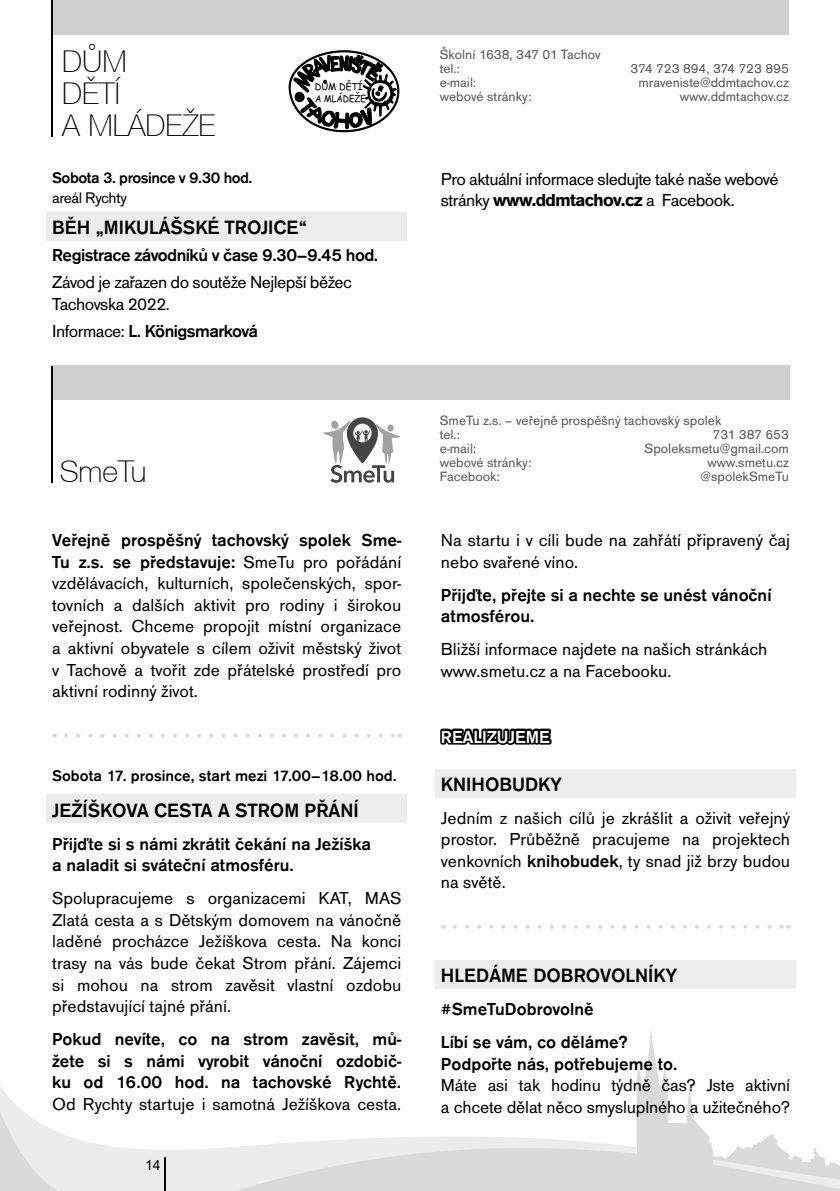
<style>
.page{position:relative;width:840px;height:1191px;background:#fff}
.page>*{position:absolute;margin:0;border:0;box-sizing:border-box;transform-origin:0 0}
.t1{font:100 30px/32px "Helvetica Neue CE";color:#000}
.t2{font:500 20px "Accius TOT";color:#000}
.t3{font:18px/21.6px "Accius TOT";color:#000;text-align:justify}
.t4{font:500 18px/21.6px "Accius TOT";color:#000}
.t5{font:18px/21.6px "Accius TOT";letter-spacing:-.03em;color:#000}
.t6{font:500 18px "Accius TOT";letter-spacing:-.03em;color:#000}
.t7{font:500 18px "Accius TOT";color:#fff}
.t8{font:500 16px "Accius TOT";color:#000}
.t9{font:500 16px "Accius TOT";letter-spacing:-.03em;color:#000}
.t10{font:16px "Accius TOT";letter-spacing:-.03em;color:#000}
.t11{font:14px/14px "Accius TOT";color:#575756}
.t12{font:14px "Arial";color:#000}
.t13{font:9.4px "Comic Sans MS";color:#000;scale:.92 1}
.t14{font:9.4px "Comic Sans MS";color:#000}
.s1{font-weight:400}
.s2{font-weight:500}
.s3{font-weight:700}
</style>
<div class="page">
<svg style="left:636px;top:1069px;width:189px;height:122px"></svg>
<svg style="left:0;top:1086px;width:636px;height:105px"></svg>
<svg style="left:712px;top:1159px;width:127px;height:32px;background:#dedede"></svg>
<hr style="left:165px;top:1156px;width:1px;height:35px;background:#000">
<div style="left:51px;top:365px;width:738px;height:35px;background:#d0d0d0"></div>
<hr style="left:51px;top:365px;width:1px;height:117px;background:#000">
<svg style="left:66px;top:733px;width:327px;height:4px"></svg>
<div style="left:46px;top:794px;width:360px;height:29px;background:#ededed"></div>
<div style="left:435px;top:768px;width:360px;height:29px;background:#ededed"></div>
<svg style="left:454px;top:925px;width:327px;height:3px"></svg>
<div style="left:435px;top:960px;width:360px;height:28px;background:#ededed"></div>
<svg style="left:440px;top:728px;width:112px;height:17px;background:#1d1d1d"></svg>
<svg style="left:323px;top:417px;width:77px;height:66px"></svg>
<div style="left:51px;top:0;width:737px;height:34px;background:#d0d0d0"></div>
<hr style="left:51px;top:0;width:1px;height:136px;background:#000">
<svg style="left:288px;top:50px;width:111px;height:82px"></svg>
<div style="left:46px;top:212px;width:360px;height:28px;background:#ededed"></div>
<h1 class="t1" style="left:62px;top:46px;width:154px">DŮM<br>DĚTÍ<br>A MLÁDEŽE</h1>
<p class="t14" style="left:314px;top:79px;width:50px">DUM DETÍ</p>
<p class="t13" style="left:315px;top:91px;width:57px">A MLÁDEZE</p>
<p class="t9" style="left:52px;top:169px;width:202px">Sobota 3. prosince v 9.30 hod.</p>
<p class="t10" style="left:52px;top:188px;width:76px">areál Rychty</p>
<p class="t2" style="left:52px;top:216px;width:256px">BĚH „MIKULÁŠSKÉ TROJICE“</p>
<p class="t6" style="left:52px;top:245px;width:327px">Registrace závodníků v čase 9.30–9.45 hod.</p>
<p class="t5" style="left:52px;top:272px;width:301px">Závod je zařazen do soutěže Nejlepší běžec<br>Tachovska 2022.</p>
<p class="t6" style="left:52px;top:321px;width:207px"><span class="s1">Informace:</span> L. Königsmarková</p>
<h1 class="t1" style="left:60px;top:456px;width:88px">SmeTu</h1>
<p class="t3" style="left:52px;top:529px;width:350px"><span class="s2">Veřejně prospěšný tachovský spolek Sme-Tu z.s. se představuje:</span> SmeTu pro pořádání vzdělávacích, kulturních, společenských, spor&shy;tovních a dalších aktivit pro rodiny i širokou veřejnost. Chceme propojit místní organizace a aktivní obyvatele s cílem oživit městský život v Tachově a tvořit zde přátelské prostředí pro aktivní rodinný život.</p>
<p class="t8" style="left:52px;top:767px;width:346px">Sobota 17. prosince, start mezi 17.00–18.00 hod.</p>
<p class="t2" style="left:52px;top:799px;width:308px">JEŽÍŠKOVA CESTA A STROM PŘÁNÍ</p>
<p class="t4" style="left:52px;top:833px;width:320px">Přijďte si s námi zkrátit čekání na Ježíška a naladit si sváteční atmosféru.</p>
<p class="t3" style="left:52px;top:887px;width:350px">Spolupracujeme s organizacemi KAT, MAS Zlatá cesta a s Dětským domovem na vánočně laděné procházce Ježíškova cesta. Na konci trasy na vás bude čekat Strom přání. Zájemci si mohou na strom zavěsit vlastní ozdobu představující tajné přání.</p>
<p class="t4" style="left:52px;top:1028px;width:350px;text-align:justify">Pokud nevíte, co na strom zavěsit, mů&shy;žete si s námi vyrobit vánoční ozdobič&shy;ku od 16.00 hod. na tachovské Rychtě.</p>
<p class="t3" style="left:52px;top:1093px;width:350px">Od Rychty startuje i samotná Ježíškova cesta.</p>
<p class="t12" style="left:145px;top:1155px;width:17px">14</p>
<p class="t11" style="left:439px;top:48px;width:162px">Školní 1638, 347 01 Tachov tel.:</p>
<p class="t11" style="left:630px;top:62px;width:160px">374 723 894, 374 723 895</p>
<p class="t11" style="left:439px;top:76px;width:38px">e-mail:</p>
<p class="t11" style="left:638px;top:76px;width:152px">mraveniste@ddmtachov.cz</p>
<p class="t11" style="left:439px;top:90px;width:93px">webové stránky:</p>
<p class="t11" style="left:679px;top:90px;width:110px">www.ddmtachov.cz</p>
<p class="t5" style="left:440px;top:168px;width:339px">Pro aktuální informace sledujte také naše webové stránky <span class="s3">www.ddmtachov.cz</span> a Facebook.</p>
<p class="t11" style="left:439px;top:414px;width:283px">SmeTu z.s. – veřejně prospěšný tachovský spolek tel.:</p>
<p class="t11" style="left:712px;top:428px;width:78px">731 387 653</p>
<p class="t11" style="left:439px;top:442px;width:38px">e-mail:</p>
<p class="t11" style="left:644px;top:442px;width:146px">Spoleksmetu@gmail.com</p>
<p class="t11" style="left:439px;top:456px;width:93px">webové stránky:</p>
<p class="t11" style="left:707px;top:456px;width:83px">www.smetu.cz</p>
<p class="t11" style="left:439px;top:470px;width:61px">Facebook:</p>
<p class="t11" style="left:700px;top:470px;width:90px">@spolekSmeTu</p>
<p class="t3" style="left:441px;top:529px;width:350px">Na startu i v cíli bude na zahřátí připravený čaj nebo svařené víno.</p>
<p class="t4" style="left:441px;top:584px;width:332px">Přijďte, přejte si a nechte se unést vánoční atmosférou.</p>
<p class="t3" style="left:441px;top:638px;width:328px">Bližší informace najdete na našich stránkách www.smetu.cz a na Facebooku.</p>
<p class="t7" style="left:441px;top:726px;width:111px">REALIZUJEME</p>
<p class="t2" style="left:441px;top:773px;width:122px">KNIHOBUDKY</p>
<p class="t3" style="left:441px;top:807px;width:350px">Jedním z našich cílů je zkrášlit a oživit veřejný prostor. Průběžně pracujeme na projektech venkovních <span class="s2">knihobudek</span>, ty snad již brzy budou na světě.</p>
<p class="t2" style="left:441px;top:964px;width:237px">HLEDÁME DOBROVOLNÍKY</p>
<p class="t4" style="left:441px;top:993px;width:188px;line-height:33px">#SmeTuDobrovolně<br>Líbí se vám, co děláme?</p>
<p class="t4" style="left:441px;top:1053px;width:238px">Podpořte nás, potřebujeme to.</p>
<p class="t3" style="left:441px;top:1074px;width:350px">Máte asi tak hodinu týdně čas? Jste aktivní a chcete dělat něco smysluplného a užitečného?</p>
</div>
